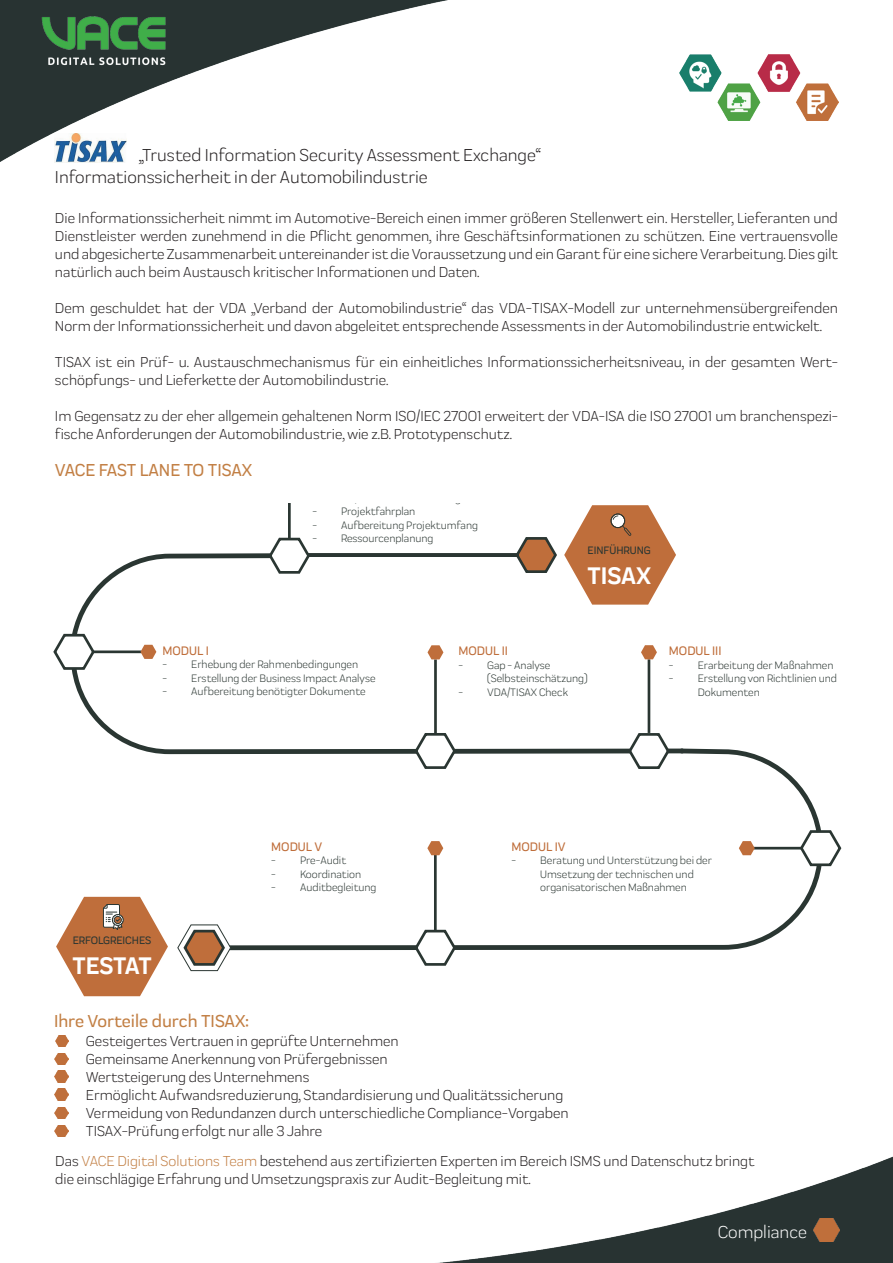
<style>
.page{position:relative;width:893px;height:1263px;background:#fff}
.page>*{position:absolute;margin:0;border:0;box-sizing:border-box;transform-origin:0 0}
.t1{font:700 24.9px "Praktika";color:#fff}
.t2{font:18px/21.6px "Praktika";color:#231f20}
.t3{font:500 18px "Praktika";color:#c27f44}
.t4{font:18px "Praktika";color:#fff}
.t5{font:15px/18px "Praktika";color:#231f20}
.t6{font:500 12.75px "Praktika";color:#bf6e3b}
.t7{font:11.25px/13.5px "Praktika";color:#2b3632}
.t8{font:500 11.25px "Praktika";color:#2b3632}
.s1{color:#c27f44}
</style>
<div class="page">
<img style="left:0;top:0;width:447px;height:162px">
<svg style="left:55px;top:1035px;width:13px;height:12px"></svg>
<svg style="left:55px;top:1053px;width:13px;height:11px"></svg>
<svg style="left:55px;top:1071px;width:13px;height:11px"></svg>
<svg style="left:55px;top:1089px;width:13px;height:11px"></svg>
<svg style="left:55px;top:1107px;width:13px;height:12px"></svg>
<svg style="left:55px;top:1125px;width:13px;height:11px"></svg>
<img style="left:679px;top:54px;width:159px;height:66px">
<img style="left:41px;top:16px;width:126px;height:52px">
<svg style="left:231px;top:867px;width:591px;height:84px"></svg>
<svg style="left:72px;top:663px;width:579px;height:92px"></svg>
<hr style="left:288px;top:504px;width:3px;height:35px;background:#2a3632">
<hr style="left:308px;top:553px;width:210px;height:4px;background:#2a3632">
<hr style="left:434px;top:659px;width:3px;height:75px;background:#2a3632">
<hr style="left:648px;top:659px;width:2px;height:74px;background:#2a3632">
<hr style="left:434px;top:848px;width:3px;height:83px;background:#2a3632">
<svg style="left:427px;top:645px;width:16px;height:14px"></svg>
<svg style="left:641px;top:645px;width:16px;height:14px"></svg>
<svg style="left:427px;top:841px;width:16px;height:14px"></svg>
<svg style="left:53px;top:535px;width:259px;height:136px"></svg>
<svg style="left:413px;top:731px;width:45px;height:38px"></svg>
<svg style="left:413px;top:927px;width:45px;height:39px"></svg>
<svg style="left:627px;top:731px;width:215px;height:136px"></svg>
<svg style="left:177px;top:924px;width:54px;height:47px"></svg>
<svg style="left:56px;top:897px;width:112px;height:99px"></svg>
<svg style="left:516px;top:505px;width:160px;height:100px"></svg>
<img style="left:55px;top:134px;width:72px;height:29px">
<img style="left:438px;top:1156px;width:455px;height:107px">
<img style="left:813px;top:1219px;width:27px;height:23px">
<p class="t2" style="left:55px;top:143px;width:488px;text-indent:84px">„Trusted Information Security Assessment Exchange“<br>Informationssicherheit in der Automobilindustrie</p>
<p class="t5" style="left:55px;top:208px;width:784px;text-align:justify">Die Informationssicherheit nimmt im Automotive-Bereich einen immer größeren Stellenwert ein. Hersteller, Lieferanten und Dienstleister werden zunehmend in die Pflicht genommen, ihre Geschäftsinformationen zu schützen. Eine vertrauensvolle und abgesicherte Zusammenarbeit untereinander ist die Voraussetzung und ein Garant für eine sichere Verarbeitung. Dies gilt natürlich auch beim Austausch kritischer Informationen und Daten.</p>
<p class="t5" style="left:55px;top:298px;width:784px">Dem geschuldet hat der VDA „Verband der Automobilindustrie“ das VDA-TISAX-Modell zur unternehmensübergreifenden<br>Norm der Informationssicherheit und davon abgeleitet entsprechende Assessments in der Automobilindustrie entwickelt.</p>
<p class="t5" style="left:55px;top:352px;width:784px">TISAX ist ein Prüf- u. Austauschmechanismus für ein einheitliches Informationssicherheitsniveau, in der gesamten Wert&shy;schöpfungs- und Lieferkette der Automobilindustrie.</p>
<p class="t5" style="left:55px;top:406px;width:785px">Im Gegensatz zu der eher allgemein gehaltenen Norm ISO/IEC 27001 erweitert der VDA-ISA die ISO 27001 um branchenspezi&shy;fische Anforderungen der Automobilindustrie, wie z.B. Prototypenschutz.</p>
<p class="t3" style="left:55px;top:456px;width:199px">VACE FAST LANE TO TISAX</p>
<p class="t7" style="left:312px;top:504px;width:105px">- Projektfahrplan</p>
<p class="t7" style="left:312px;top:518px;width:167px">- Aufbereitung Projektumfang</p>
<p class="t7" style="left:312px;top:531px;width:123px">- Ressourcenplanung</p>
<p class="t8" style="left:587px;top:542px;width:65px">EINFÜHRUNG</p>
<h1 class="t1" style="left:587px;top:556px;width:65px">TISAX</h1>
<p class="t6" style="left:162px;top:641px;width:48px">MODUL I</p>
<p class="t7" style="left:162px;top:657px;width:197px">- Erhebung der Rahmenbedingungen</p>
<p class="t7" style="left:162px;top:670px;width:215px">- Erstellung der Business Impact Analyse</p>
<p class="t7" style="left:162px;top:684px;width:205px">- Aufbereitung benötigter Dokumente</p>
<p class="t6" style="left:458px;top:641px;width:51px">MODUL II</p>
<p class="t7" style="left:487px;top:657px;width:102px;text-indent:-29px">- Gap - Analyse (Selbsteinschätzung)</p>
<p class="t7" style="left:458px;top:684px;width:111px">- VDA/TISAX Check</p>
<p class="t6" style="left:669px;top:641px;width:54px">MODUL III</p>
<p class="t7" style="left:669px;top:657px;width:166px">- Erarbeitung der Maßnahmen</p>
<p class="t7" style="left:698px;top:671px;width:141px;text-indent:-29px">- Erstellung von Richtlinien und<br>Dokumenten</p>
<p class="t8" style="left:73px;top:931px;width:80px">ERFOLGREICHES</p>
<h1 class="t1" style="left:72px;top:945px;width:81px">TESTAT</h1>
<p class="t6" style="left:271px;top:837px;width:53px">MODUL V</p>
<p class="t7" style="left:271px;top:853px;width:76px">- Pre-Audit</p>
<p class="t7" style="left:271px;top:866px;width:91px">- Koordination</p>
<p class="t7" style="left:271px;top:880px;width:107px">- Auditbegleitung</p>
<p class="t6" style="left:511px;top:837px;width:56px">MODUL IV</p>
<p class="t7" style="left:540px;top:853px;width:173px;text-indent:-29px">- Beratung und Unterstützung bei der<br>Umsetzung der technischen und organisatorischen Maßnahmen</p>
<p class="t3" style="left:54px;top:1008px;width:196px">Ihre Vorteile durch TISAX:</p>
<p class="t5" style="left:86px;top:1031px;width:484px">Gesteigertes Vertrauen in geprüfte Unternehmen<br>Gemeinsame Anerkennung von Prüfergebnissen<br>Wertsteigerung des Unternehmens<br>Ermöglicht Aufwandsreduzierung, Standardisierung und Qualitätssicherung Vermeidung von Redundanzen durch unterschiedliche Compliance-Vorgaben TISAX-Prüfung erfolgt nur alle 3 Jahre</p>
<p class="t5" style="left:55px;top:1150px;width:701px">Das <span class="s1">VACE Digital Solutions Team</span> bestehend aus zertifizierten Experten im Bereich ISMS und Datenschutz bringt die einschlägige Erfahrung und Umsetzungspraxis zur Audit-Begleitung mit.</p>
<p class="t4" style="left:718px;top:1219px;width:91px">Compliance</p>
</div>
